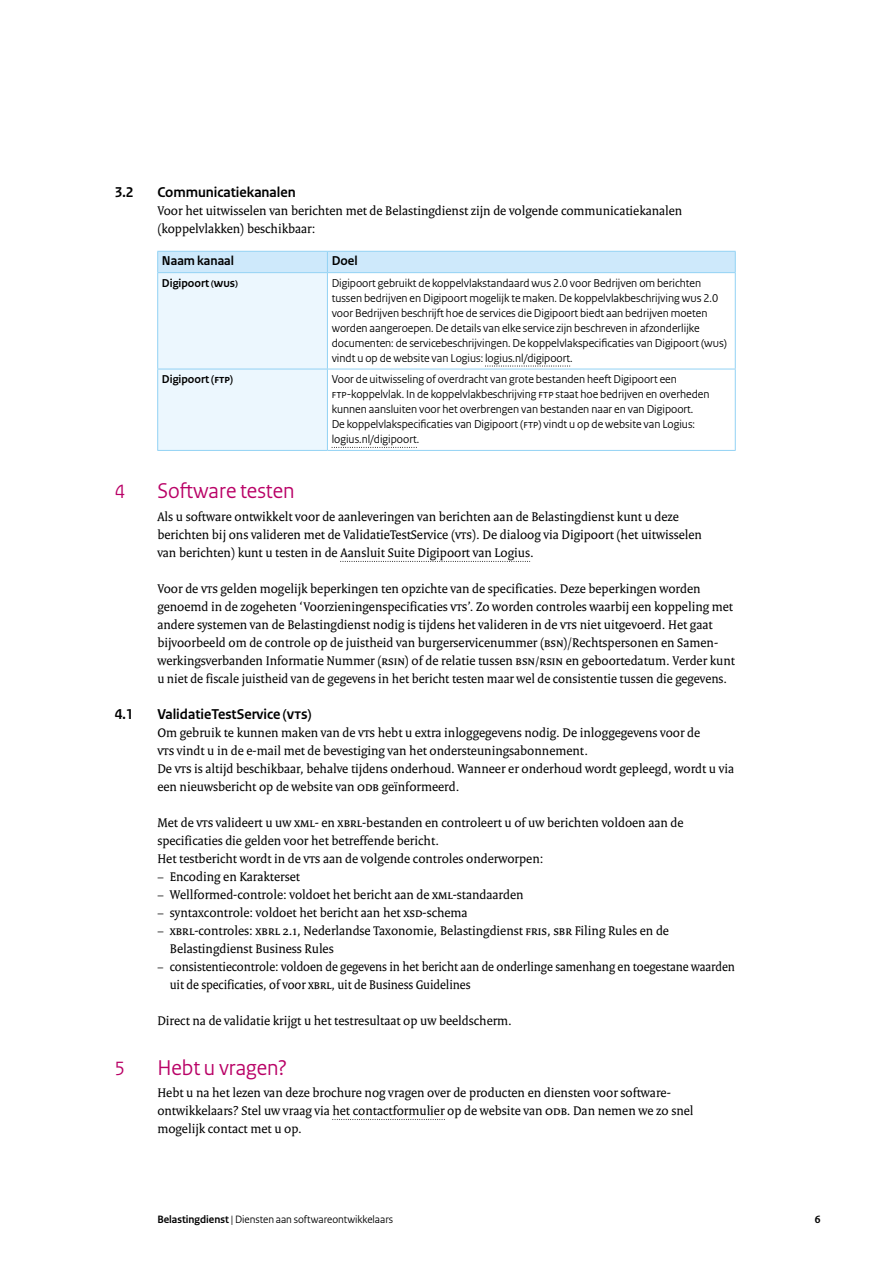
<style>
.page{position:relative;width:893px;height:1263px;background:#fff}
.page>*{position:absolute;margin:0;border:0;box-sizing:border-box;transform-origin:0 0}
.H2_Paragraafkop{font:22.5px "Rijksoverheid Sans Heading";color:#b90066}
.H2_Paragraafkop-2{font:20.25px "Rijksoverheid Sans Heading";color:#b90066}
.H3_Alineakop_Sans{font:700 15px "Rijksoverheid Sans Heading";color:#000}
.P_Broodtekst_Serif_w{font:13.5px/18px "Rijksoverheid Serif";color:#000}
.P_Broodtekst_Serif{font:13.5px/18px "Rijksoverheid Serif";color:#000}
.P_Broodtekst_Serif_w-2{font:13.5px/18px "Rijksoverheid Serif";color:#000;scale:.96 1}
.Tabel_Kop{font:700 13.5px "Rijksoverheid Sans Heading";color:#000}
.Tabel_plat{font:12px/15px "Rijksoverheid Sans Heading";color:#000}
.Tabel_tussenkop{font:700 12px "Rijksoverheid Sans Heading";color:#000}
.t1{font:11.25px "Rijksoverheid Sans Heading";color:#000}
.t2{font:700 11.25px "Rijksoverheid Sans Heading";color:#000}
.s1{font-weight:700}
</style>
<div class="page">
<svg style="left:340px;top:561px;width:190px;height:1px"></svg>
<svg style="left:332px;top:1119px;width:113px;height:1px"></svg>
<hr style="left:157px;top:450px;width:170px;height:1px;background:#92d2f4">
<hr style="left:327px;top:450px;width:409px;height:1px;background:#92d2f4">
<svg style="left:157px;top:251px;width:579px;height:199px"></svg>
<h3 class="H3_Alineakop_Sans" style="left:115px;top:184px;width:20px">3.2</h3>
<h3 class="H3_Alineakop_Sans" style="left:157px;top:184px;width:140px">Communicatiekanalen</h3>
<p class="P_Broodtekst_Serif" style="left:157px;top:201px;width:527px">Voor het uitwisselen van berichten met de Belastingdienst zijn de volgende communicatiekanalen (koppelvlakken) beschikbaar:</p>
<p class="Tabel_Kop" style="left:162px;top:253px;width:74px">Naam kanaal</p>
<p class="Tabel_Kop" style="left:332px;top:253px;width:28px">Doel</p>
<p class="Tabel_tussenkop" style="left:162px;top:276px;width:77px">Digipoort (WUS)</p>
<p class="Tabel_plat" style="left:332px;top:275px;width:396px">Digipoort gebruikt de koppelvlakstandaard WUS 2.0 voor Bedrijven om berichten tussen bedrijven en Digipoort mogelijk te maken. De koppelvlakbeschrijving WUS 2.0 voor Bedrijven beschrijft hoe de services die Digipoort biedt aan bedrijven moeten worden aangeroepen. De details van elke service zijn beschreven in afzonderlijke documenten: de servicebeschrijvingen. De koppelvlakspecificaties van Digipoort (WUS) vindt u op de website van Logius: logius.nl/digipoort.</p>
<p class="Tabel_tussenkop" style="left:162px;top:372px;width:72px">Digipoort (FTP)</p>
<p class="Tabel_plat" style="left:332px;top:372px;width:379px">Voor de uitwisseling of overdracht van grote bestanden heeft Digipoort een FTP‑koppelvlak. In de koppelvlakbeschrijving FTP staat hoe bedrijven en overheden kunnen aansluiten voor het overbrengen van bestanden naar en van Digipoort.<br>De koppelvlakspecificaties van Digipoort (FTP) vindt u op de website van Logius: logius.nl/digipoort.</p>
<h2 class="H2_Paragraafkop-2" style="left:115px;top:480px;width:12px">4</h2>
<h2 class="H2_Paragraafkop" style="left:157px;top:478px;width:139px">Software testen</h2>
<p class="P_Broodtekst_Serif" style="left:157px;top:507px;width:546px">Als u software ontwikkelt voor de aanleveringen van berichten aan de Belastingdienst kunt u deze berichten bij ons valideren met de ValidatieTestService (VTS). De dialoog via Digipoort (het uitwisselen van berichten) kunt u testen in de Aansluit Suite Digipoort van Logius.</p>
<p class="P_Broodtekst_Serif_w" style="left:157px;top:579px;width:579px">Voor de VTS gelden mogelijk beperkingen ten opzichte van de specificaties. Deze beperkingen worden genoemd in de zogeheten ‘Voorzieningenspecificaties VTS’. Zo worden controles waarbij een koppeling met andere systemen van de Belastingdienst nodig is tijdens het valideren in de VTS niet uitgevoerd. Het gaat bijvoorbeeld om de controle op de juistheid van burgerservicenummer (BSN)/Rechtspersonen en Samen&shy;werkingsverbanden Informatie Nummer (RSIN) of de relatie tussen BSN/RSIN en geboortedatum. Verder kunt u niet de fiscale juistheid van de gegevens in het bericht testen maar wel de consistentie tussen die gegevens.</p>
<h3 class="H3_Alineakop_Sans" style="left:115px;top:706px;width:20px">4.1</h3>
<h3 class="H3_Alineakop_Sans" style="left:157px;top:706px;width:155px">ValidatieTestService (VTS)</h3>
<p class="P_Broodtekst_Serif" style="left:157px;top:723px;width:544px">Om gebruik te kunnen maken van de VTS hebt u extra inloggegevens nodig. De inloggegevens voor de<br>VTS vindt u in de e-mail met de bevestiging van het ondersteuningsabonnement.</p>
<p class="P_Broodtekst_Serif" style="left:157px;top:759px;width:578px">De VTS is altijd beschikbaar, behalve tijdens onderhoud. Wanneer er onderhoud wordt gepleegd, wordt u via een nieuwsbericht op de website van ODB geïnformeerd.</p>
<p class="P_Broodtekst_Serif_w" style="left:157px;top:813px;width:528px">Met de VTS valideert u uw XML- en XBRL-bestanden en controleert u of uw berichten voldoen aan de specificaties die gelden voor het betreffende bericht.</p>
<p class="P_Broodtekst_Serif" style="left:157px;top:849px;width:388px">Het testbericht wordt in de VTS aan de volgende controles onderworpen:</p>
<p class="P_Broodtekst_Serif_w" style="left:157px;top:867px;width:145px">− Encoding en Karakterset</p>
<p class="P_Broodtekst_Serif_w" style="left:157px;top:885px;width:368px">− Wellformed-controle: voldoet het bericht aan de XML-standaarden</p>
<p class="P_Broodtekst_Serif_w" style="left:157px;top:903px;width:312px">− syntaxcontrole: voldoet het bericht aan het XSD-schema</p>
<p class="P_Broodtekst_Serif_w" style="left:170px;top:921px;width:501px;text-indent:-13px">− XBRL-controles: XBRL 2.1, Nederlandse Taxonomie, Belastingdienst FRIS, SBR Filing Rules en de<br>Belastingdienst Business Rules</p>
<p class="P_Broodtekst_Serif_w-2" style="left:170px;top:957px;width:590px;text-indent:-13px">− consistentiecontrole: voldoen de gegevens in het bericht aan de onderlinge samenhang en toegestane waarden uit de specificaties, of voor XBRL, uit de Business Guidelines</p>
<p class="P_Broodtekst_Serif_w" style="left:157px;top:1011px;width:356px">Direct na de validatie krijgt u het testresultaat op uw beeldscherm.</p>
<h2 class="H2_Paragraafkop-2" style="left:115px;top:1056px;width:12px">5</h2>
<h2 class="H2_Paragraafkop" style="left:157px;top:1054px;width:131px">Hebt u vragen?</h2>
<p class="P_Broodtekst_Serif" style="left:157px;top:1083px;width:538px">Hebt u na het lezen van deze brochure nog vragen over de producten en diensten voor software&shy;ontwikkelaars? Stel uw vraag via het contactformulier op de website van ODB. Dan nemen we zo snel mogelijk contact met u op.</p>
<p class="t1" style="left:157px;top:1213px;width:237px"><span class="s1">Belastingdienst</span> | Diensten aan softwareontwikkelaars</p>
<p class="t2" style="left:815px;top:1213px;width:7px">6</p>
</div>
